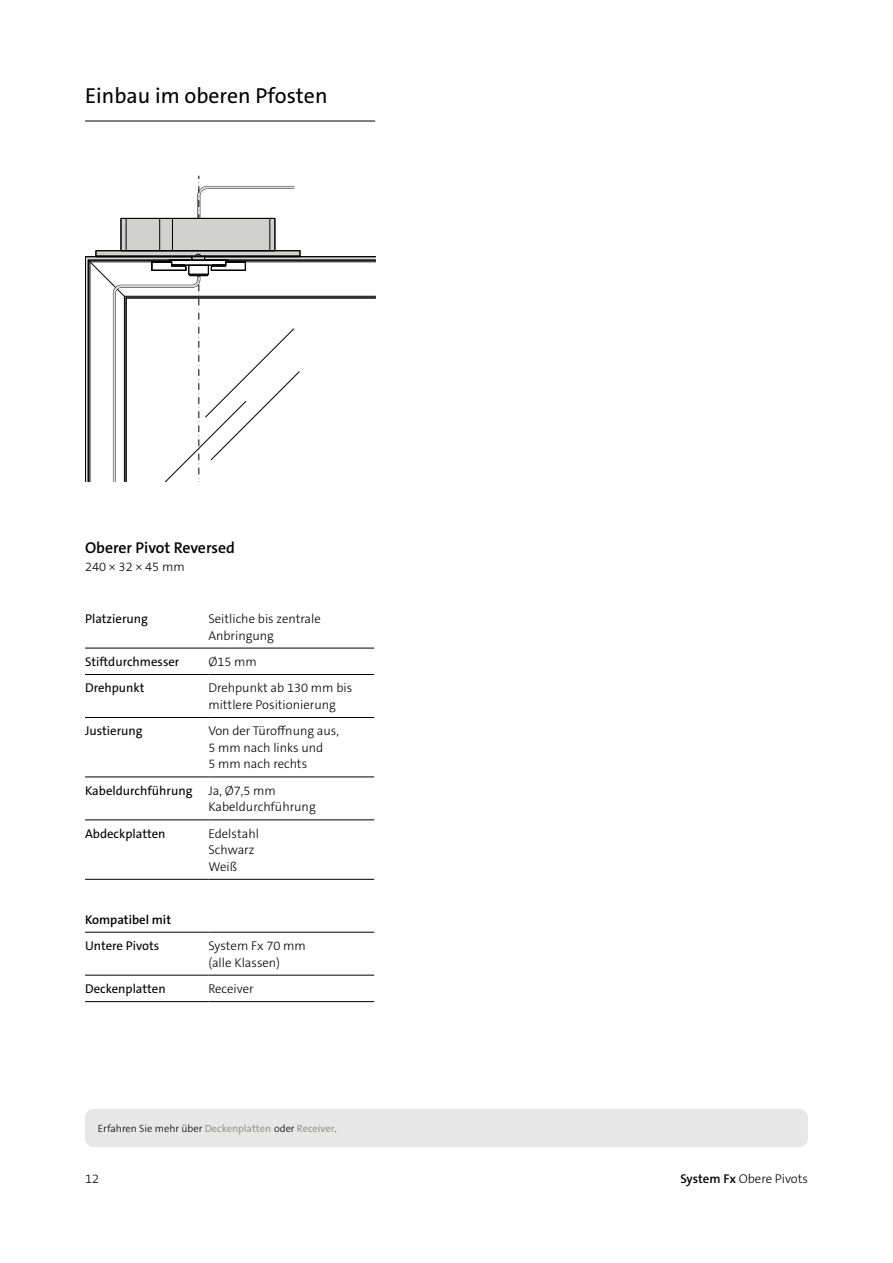
<style>
.page{position:relative;width:893px;height:1263px;background:#fff}
.page>*{position:absolute;margin:0;border:0;box-sizing:border-box;transform-origin:0 0}
.Heading_2{font:21.75px "The Sans C5";color:#000}
.Heading_4{font:600 15.75px "The Sans C5";color:#000}
.Table_-_Basic_paragraph{font:300 12.75px/16.5px "The Sans C5";color:#000}
.Table_-_Heading_2{font:12.75px "The Sans C5";color:#000}
.Table_-_Heading_1{font:600 12.75px "The Sans C5";color:#000}
.Note{font:300 10.5px "The Sans C5";color:#000}
.s1{font-weight:400;color:#959490}
.s2{font-weight:600}
</style>
<div class="page">
<svg style="left:300px;top:260px;width:75px;height:38px"></svg>
<svg style="left:88px;top:176px;width:212px;height:306px"></svg>
<hr style="left:208px;top:648px;width:166px;height:1px;background:#000">
<hr style="left:208px;top:674px;width:166px;height:1px;background:#000">
<hr style="left:208px;top:717px;width:166px;height:1px;background:#000">
<hr style="left:208px;top:777px;width:166px;height:1px;background:#000">
<hr style="left:208px;top:975px;width:166px;height:1px;background:#000">
<hr style="left:208px;top:1001px;width:166px;height:1px;background:#000">
<hr style="left:85px;top:932px;width:123px;height:1px;background:#000">
<hr style="left:208px;top:932px;width:166px;height:1px;background:#000">
<hr style="left:85px;top:648px;width:123px;height:1px;background:#000">
<hr style="left:85px;top:674px;width:123px;height:1px;background:#000">
<hr style="left:85px;top:717px;width:123px;height:1px;background:#000">
<hr style="left:85px;top:777px;width:123px;height:1px;background:#000">
<hr style="left:85px;top:820px;width:123px;height:1px;background:#000">
<hr style="left:85px;top:1001px;width:123px;height:1px;background:#000">
<hr style="left:208px;top:820px;width:166px;height:1px;background:#000">
<hr style="left:85px;top:879px;width:123px;height:1px;background:#000">
<hr style="left:208px;top:879px;width:166px;height:1px;background:#000">
<hr style="left:85px;top:975px;width:123px;height:1px;background:#000">
<hr style="left:85px;top:121px;width:290px;height:1px;background:#000">
<div style="left:85px;top:1109px;width:723px;height:38px;background:#e7e7e7;border-radius:9px"></div>
<p class="Heading_2" style="left:85px;top:82px;width:244px">Einbau im oberen Pfosten</p>
<p class="Heading_4" style="left:85px;top:538px;width:152px">Oberer Pivot Reversed</p>
<p class="Table_-_Basic_paragraph" style="left:85px;top:559px;width:101px">240 × 32 × 45 mm</p>
<p class="Table_-_Heading_2" style="left:85px;top:610px;width:65px">Platzierung</p>
<p class="Table_-_Basic_paragraph" style="left:208px;top:611px;width:114px">Seitliche bis zentrale<br>Anbringung</p>
<p class="Table_-_Heading_2" style="left:85px;top:653px;width:96px">Stiftdurchmesser</p>
<p class="Table_-_Basic_paragraph" style="left:208px;top:653px;width:50px">Ø15 mm</p>
<p class="Table_-_Heading_2" style="left:85px;top:680px;width:61px">Drehpunkt</p>
<p class="Table_-_Basic_paragraph" style="left:208px;top:680px;width:145px">Drehpunkt ab 130 mm bis mittlere Positionierung</p>
<p class="Table_-_Heading_2" style="left:85px;top:723px;width:59px">Justierung</p>
<p class="Table_-_Basic_paragraph" style="left:208px;top:723px;width:132px">Von der Türoffnung aus,<br>5 mm nach links und<br>5 mm nach rechts</p>
<p class="Table_-_Heading_2" style="left:85px;top:782px;width:109px">Kabeldurchführung</p>
<p class="Table_-_Basic_paragraph" style="left:208px;top:782px;width:109px">Ja, Ø7,5 mm<br>Kabeldurchführung</p>
<p class="Table_-_Heading_2" style="left:85px;top:825px;width:82px">Abdeckplatten</p>
<p class="Table_-_Basic_paragraph" style="left:208px;top:825px;width:52px">Edelstahl</p>
<p class="Table_-_Basic_paragraph" style="left:208px;top:842px;width:48px">Schwarz</p>
<p class="Table_-_Basic_paragraph" style="left:208px;top:858px;width:30px">Weiß</p>
<p class="Table_-_Heading_1" style="left:85px;top:911px;width:88px">Kompatibel mit</p>
<p class="Table_-_Heading_2" style="left:85px;top:938px;width:76px">Untere Pivots</p>
<p class="Table_-_Basic_paragraph" style="left:208px;top:938px;width:99px">System Fx 70 mm (alle Klassen)</p>
<p class="Table_-_Heading_2" style="left:85px;top:980px;width:82px">Deckenplatten</p>
<p class="Table_-_Basic_paragraph" style="left:208px;top:981px;width:47px">Receiver</p>
<p class="Note" style="left:98px;top:1121px;width:240px">Erfahren Sie mehr über <span class="s1">Deckenplatten</span> oder <span class="s1">Receiver</span>.</p>
<p class="Table_-_Basic_paragraph" style="left:85px;top:1171px;width:16px">12</p>
<p class="Table_-_Basic_paragraph" style="left:680px;top:1171px;width:129px"><span class="s2">System Fx</span> Obere Pivots</p>
</div>
